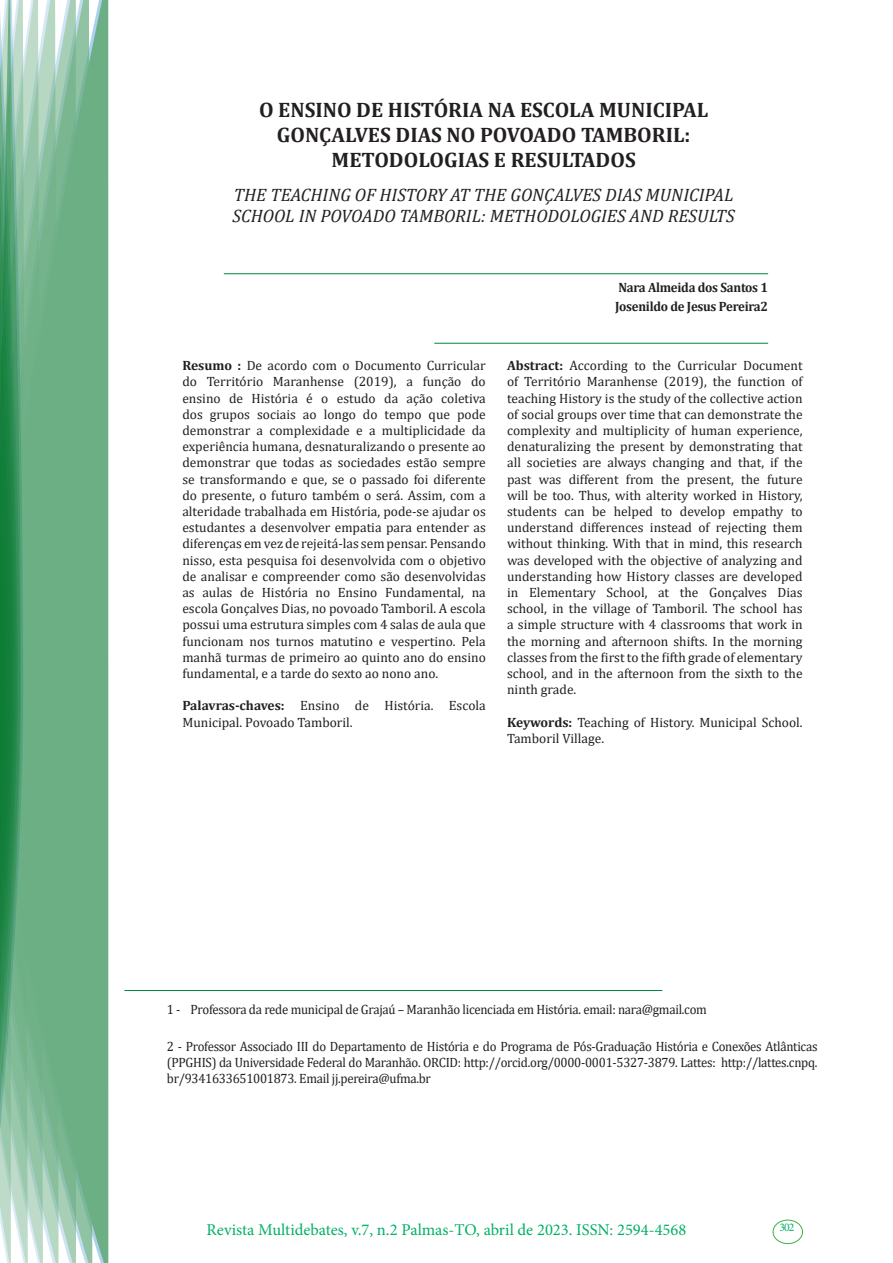
<style>
.page{position:relative;width:893px;height:1263px;background:#fff}
.page>*{position:absolute;margin:0;border:0;box-sizing:border-box;transform-origin:0 0}
.t1{font:700 21px/25.2px "Cambria";color:#231f20;text-align:center}
.t2{font:italic 18px/21.6px "Cambria";color:#231f20}
.t3{font:16.5px "Minion Pro";color:#00b064}
.Currículo{font:13.5px/16.2px "Cambria";color:#231f20;text-align:justify}
.Currículo-2{font:13.5px/16.2px "Cambria";color:#231f20;text-align:justify;scale:.95 1}
.Currículo-3{font:13.5px "Cambria";letter-spacing:-.02em;color:#231f20;scale:.95 1}
.Autores{font:700 13.5px "Cambria";letter-spacing:-.02em;color:#231f20;scale:.95 1}
.t4{font:11.7px "Minion Pro";color:#00b064}
.s1{font-weight:700}
</style>
<div class="page">
<div style="left:95px;top:0;width:14px;height:1263px;background:#6caf84"></div>
<svg style="left:79px;top:0;width:16px;height:1263px;background:#71b289"></svg>
<svg style="left:62px;top:0;width:17px;height:1263px;background:#75b48c"></svg>
<svg style="left:45px;top:0;width:17px;height:1263px;background:#7cb792"></svg>
<svg style="left:30px;top:0;width:15px;height:1263px;background:#80ba96"></svg>
<svg style="left:0;top:0;width:30px;height:1263px;background:#61a97f"></svg>
<div style="left:772px;top:1219px;width:31px;height:25px;border:1px solid #40ae49;border-radius:50%"></div>
<hr style="left:224px;top:273px;width:544px;height:1px;background:#008540">
<hr style="left:434px;top:343px;width:334px;height:1px;background:#008540">
<hr style="left:124px;top:990px;width:538px;height:1px;background:#008540">
<p class="t1" style="left:259px;top:96px;width:451px">O ENSINO DE HISTÓRIA NA ESCOLA MUNICIPAL<br>GONÇALVES DIAS NO POVOADO TAMBORIL:<br>METODOLOGIAS E RESULTADOS</p>
<p class="t2" style="left:232px;top:183px;width:504px">THE TEACHING OF HISTORY AT THE GONÇALVES DIAS MUNICIPAL<br>SCHOOL IN POVOADO TAMBORIL: METHODOLOGIES AND RESULTS</p>
<p class="Currículo" style="left:182px;top:357px;width:305px"><span class="s1">Resumo :</span> De acordo com o Documento Curricular do Território Maranhense (2019), a função do ensino de História é o estudo da ação coletiva dos grupos sociais ao longo do tempo que pode demonstrar a complexidade e a multiplicidade da experiência humana, desnaturalizando o presente ao demonstrar que todas as sociedades estão sempre se transformando e que, se o passado foi diferente do presente, o futuro também o será. Assim, com a alteridade trabalhada em História, pode-se ajudar os estudantes a desenvolver empatia para entender as diferenças em vez de rejeitá-las sem pensar. Pensando nisso, esta pesquisa foi desenvolvida com o objetivo de analisar e compreender como são desenvolvidas as aulas de História no Ensino Fundamental, na escola Gonçalves Dias, no povoado Tamboril. A escola possui uma estrutura simples com 4 salas de aula que funcionam nos turnos matutino e vespertino. Pela manhã turmas de primeiro ao quinto ano do ensino fundamental, e a tarde do sexto ao nono ano.</p>
<p class="Currículo" style="left:182px;top:698px;width:305px"><span class="s1">Palavras-chaves:</span> Ensino de História. Escola<br>Municipal. Povoado Tamboril.</p>
<p class="Autores" style="left:618px;top:277px;width:159px">Nara Almeida dos Santos 1</p>
<p class="Autores" style="left:615px;top:297px;width:163px">Josenildo de Jesus Pereira2</p>
<p class="Currículo" style="left:507px;top:357px;width:297px"><span class="s1">Abstract:</span> According to the Curricular Document of Território Maranhense (2019), the function of teaching History is the study of the collective action of social groups over time that can demonstrate the complexity and multiplicity of human experience, denaturalizing the present by demonstrating that all societies are always changing and that, if the past was different from the present, the future will be too. Thus, with alterity worked in History, students can be helped to develop empathy to understand differences instead of rejecting them without thinking. With that in mind, this research was developed with the objective of analyzing and understanding how History classes are developed in Elementary School, at the Gonçalves Dias school, in the village of Tamboril. The school has a simple structure with 4 classrooms that work in the morning and afternoon shifts. In the morning classes from the first to the fifth grade of elementary school, and in the afternoon from the sixth to the ninth grade.</p>
<p class="Currículo" style="left:507px;top:714px;width:297px"><span class="s1">Keywords:</span> Teaching of History. Municipal School.<br>Tamboril Village.</p>
<p class="Currículo-3" style="left:167px;top:1001px;width:570px">1 - Professora da rede municipal de Grajaú – Maranhão licenciada em História. email: nara@gmail.com</p>
<p class="Currículo-2" style="left:167px;top:1038px;width:686px">2 - Professor Associado III do Departamento de História e do Programa de Pós-Graduação História e Conexões Atlânticas (PPGHIS) da Universidade Federal do Maranhão. ORCID: http://orcid.org/0000-0001-5327-3879. Lattes: http://lattes.cnpq. br/9341633651001873. Email jj.pereira@ufma.br</p>
<p class="t3" style="left:207px;top:1218px;width:481px">Revista Multidebates, v.7, n.2 Palmas-TO, abril de 2023. ISSN: 2594-4568</p>
<p class="t4" style="left:779px;top:1219px;width:16px">302</p>
</div>
